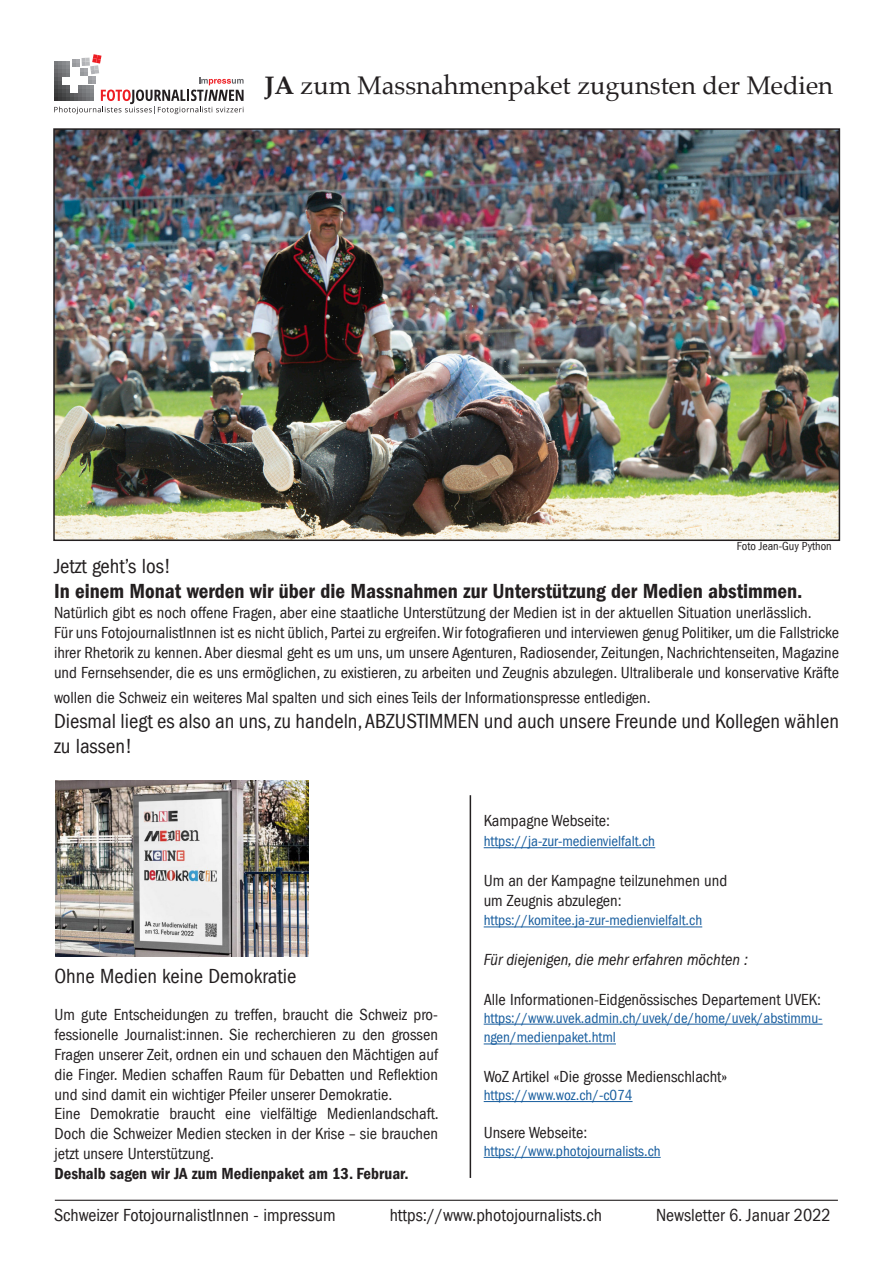
<style>
.page{position:relative;width:893px;height:1263px;background:#fff}
.page>*{position:absolute;margin:0;border:0;box-sizing:border-box;transform-origin:0 0}
.t1{font:25.5px "Palatino";color:#231f20}
.t2{font:condensed 21px/25.2px "Franklin Gothic LT";color:#231f20}
.t3{font:600 condensed 21px "Franklin Gothic LT";color:#231f20}
.t4{font:condensed 18px "Franklin Gothic LT";color:#231f20}
.t5{font:condensed 16.5px/19.8px "Franklin Gothic LT";color:#231f20;text-align:justify}
.t6{font:600 condensed 16.5px "Franklin Gothic LT";color:#231f20}
.t7{font:italic condensed 16.5px "Franklin Gothic LT";color:#231f20}
.t8{font:condensed 15px/19.8px "Franklin Gothic LT";color:#175d9e}
.t9{font:condensed 12px "Franklin Gothic LT";color:#231f20}
.s1{font-weight:700}
</style>
<div class="page">
<hr style="left:55px;top:1200px;width:783px;height:1px;background:#231f20">
<img style="left:56px;top:131px;width:781px;height:407px">
<div style="left:53px;top:128px;width:787px;height:413px;border:2px solid #231f20"></div>
<hr style="left:470px;top:795px;width:1px;height:383px;background:#231f20">
<hr style="left:484px;top:847px;width:171px;height:1px;background:#175d9e">
<hr style="left:484px;top:926px;width:218px;height:1px;background:#175d9e">
<hr style="left:484px;top:1024px;width:339px;height:1px;background:#175d9e">
<hr style="left:484px;top:1043px;width:132px;height:1px;background:#175d9e">
<hr style="left:484px;top:1101px;width:149px;height:1px;background:#175d9e">
<hr style="left:484px;top:1157px;width:177px;height:1px;background:#175d9e">
<svg style="left:54px;top:54px;width:190px;height:60px"></svg>
<img style="left:56px;top:780px;width:253px;height:177px">
<p class="t1" style="left:264px;top:64px;width:570px"><span class="s1">JA</span> zum Massnahmenpaket zugunsten der Medien</p>
<p class="t9" style="left:737px;top:539px;width:96px">Foto Jean-Guy Python</p>
<p class="t2" style="left:54px;top:554px;width:119px">Jetzt geht’s los!</p>
<p class="t3" style="left:54px;top:579px;width:750px">In einem Monat werden wir über die Massnahmen zur Unterstützung der Medien abstimmen.</p>
<p class="t5" style="left:54px;top:603px;width:759px">Natürlich gibt es noch offene Fragen, aber eine staatliche Unterstützung der Medien ist in der aktuellen Situation unerlässlich.</p>
<p class="t5" style="left:54px;top:623px;width:786px">Für uns FotojournalistInnen ist es nicht üblich, Partei zu ergreifen. Wir fotografieren und interviewen genug Politiker, um die Fallstricke ihrer Rhetorik zu kennen. Aber diesmal geht es um uns, um unsere Agenturen, Radiosender, Zeitungen, Nachrichtenseiten, Magazine und Fernsehsender, die es uns ermöglichen, zu existieren, zu arbeiten und Zeugnis abzulegen. Ultraliberale und konservative Kräfte</p>
<p class="t5" style="left:54px;top:688px;width:598px">wollen die Schweiz ein weiteres Mal spalten und sich eines Teils der Informationspresse entledigen.</p>
<p class="t2" style="left:54px;top:709px;width:786px">Diesmal liegt es also an uns, zu handeln, ABZUSTIMMEN und auch unsere Freunde und Kollegen wählen zu lassen!</p>
<p class="t2" style="left:54px;top:963px;width:243px">Ohne Medien keine Demokratie</p>
<p class="t5" style="left:54px;top:1005px;width:385px">Um gute Entscheidungen zu treffen, braucht die Schweiz pro&shy;fessionelle Journalist:innen. Sie recherchieren zu den grossen Fragen unserer Zeit, ordnen ein und schauen den Mächtigen auf die Finger. Medien schaffen Raum für Debatten und Reflektion und sind damit ein wichtiger Pfeiler unserer Demokratie.</p>
<p class="t5" style="left:54px;top:1104px;width:386px">Eine Demokratie braucht eine vielfältige Medienlandschaft.<br>Doch die Schweizer Medien stecken in der Krise – sie brauchen jetzt unsere Unterstützung.</p>
<p class="t6" style="left:54px;top:1164px;width:356px">Deshalb sagen wir JA zum Medienpaket am 13. Februar.</p>
<p class="t5" style="left:484px;top:811px;width:128px">Kampagne Webseite:</p>
<p class="t8" style="left:484px;top:831px;width:173px">https://ja-zur-medienvielfalt.ch</p>
<p class="t5" style="left:484px;top:871px;width:245px">Um an der Kampagne teilzunehmen und</p>
<p class="t5" style="left:484px;top:890px;width:139px">um Zeugnis abzulegen:</p>
<p class="t8" style="left:484px;top:911px;width:220px">https://komitee.ja-zur-medienvielfalt.ch</p>
<p class="t7" style="left:484px;top:950px;width:266px">Für diejenigen, die mehr erfahren möchten :</p>
<p class="t5" style="left:484px;top:989px;width:339px">Alle Informationen-Eidgenössisches Departement UVEK:</p>
<p class="t8" style="left:484px;top:1008px;width:340px">https://www.uvek.admin.ch/uvek/de/home/uvek/abstimmu&shy;ngen/medienpaket.html</p>
<p class="t5" style="left:484px;top:1067px;width:245px">WoZ Artikel «Die grosse Medienschlacht»</p>
<p class="t8" style="left:484px;top:1085px;width:150px">https://www.woz.ch/-c074</p>
<p class="t5" style="left:484px;top:1123px;width:105px">Unsere Webseite:</p>
<p class="t8" style="left:484px;top:1141px;width:178px">https://www.photojournalists.ch</p>
<p class="t4" style="left:54px;top:1205px;width:283px">Schweizer FotojournalistInnen - impressum</p>
<p class="t4" style="left:390px;top:1205px;width:214px">https://www.photojournalists.ch</p>
<p class="t4" style="left:656px;top:1205px;width:176px">Newsletter 6. Januar 2022</p>
</div>
